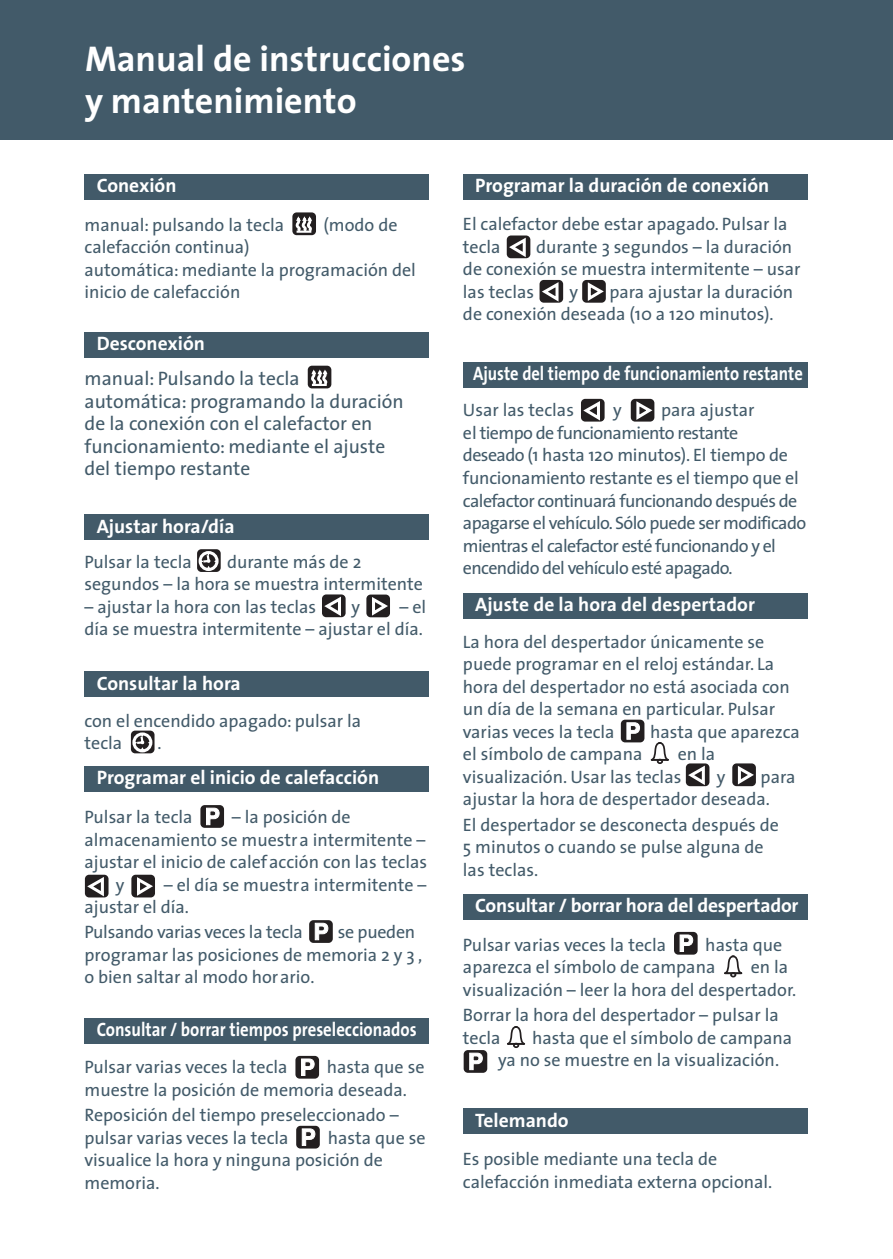
<style>
.page{position:relative;width:893px;height:1259px;background:#fff}
.page>*{position:absolute;margin:0;border:0;box-sizing:border-box;transform-origin:0 0}
.t1{font:700 36px/42px "The Sans";color:#fff}
.t2{font:700 19.5px "The Sans";color:#fff}
.t3{font:19.5px/22.5px "The Sans";color:#425a69}
.t4{font:700 19.5px "The Sans";color:#fff;scale:.86 1}
.t5{font:700 19.5px "The Sans";color:#fff;scale:.84 1}
.t6{font:18px/22.5px "The Sans";color:#425a69}
.t7{font:18px/22.5px "The Sans";letter-spacing:-.035em;color:#425a69}
</style>
<div class="page">
<div style="left:0;top:0;width:893px;height:140px;background:#425a69"></div>
<div style="left:85px;top:174px;width:344px;height:26px;background:#425a69"></div>
<div style="left:292px;top:212px;width:24px;height:23px;background:#231f20;border-radius:4px"></div>
<svg style="left:292px;top:215px;width:22px;height:20px"></svg>
<div style="left:85px;top:332px;width:344px;height:25px;background:#425a69"></div>
<div style="left:308px;top:366px;width:23px;height:22px;background:#231f20;border-radius:4px"></div>
<svg style="left:308px;top:368px;width:22px;height:20px"></svg>
<div style="left:85px;top:515px;width:344px;height:25px;background:#425a69"></div>
<div style="left:197px;top:549px;width:24px;height:23px;background:#231f20;border-radius:4px"></div>
<div style="left:199px;top:551px;width:20px;height:20px;border:3px solid #fff;border-radius:50%"></div>
<svg style="left:199px;top:551px;width:19px;height:19px"></svg>
<div style="left:322px;top:594px;width:24px;height:23px;background:#231f20;border-radius:4px"></div>
<svg style="left:322px;top:595px;width:22px;height:23px"></svg>
<div style="left:366px;top:594px;width:24px;height:23px;background:#231f20;border-radius:4px"></div>
<svg style="left:369px;top:595px;width:21px;height:23px"></svg>
<div style="left:85px;top:671px;width:344px;height:26px;background:#425a69"></div>
<svg style="left:131px;top:730px;width:24px;height:23px"></svg>
<div style="left:132px;top:732px;width:20px;height:20px;border:3px solid #fff;border-radius:50%"></div>
<svg style="left:133px;top:733px;width:19px;height:18px"></svg>
<div style="left:85px;top:766px;width:344px;height:26px;background:#425a69"></div>
<div style="left:85px;top:874px;width:24px;height:23px;background:#231f20;border-radius:4px"></div>
<svg style="left:84px;top:875px;width:23px;height:23px"></svg>
<div style="left:131px;top:874px;width:24px;height:23px;background:#231f20;border-radius:4px"></div>
<svg style="left:134px;top:875px;width:21px;height:23px"></svg>
<div style="left:200px;top:805px;width:24px;height:23px;background:#231f20;border-radius:4px"></div>
<svg style="left:206px;top:807px;width:14px;height:18px"></svg>
<div style="left:309px;top:920px;width:24px;height:23px;background:#231f20;border-radius:4px"></div>
<svg style="left:315px;top:922px;width:13px;height:18px"></svg>
<div style="left:85px;top:1018px;width:344px;height:26px;background:#425a69"></div>
<div style="left:295px;top:1056px;width:24px;height:22px;background:#231f20;border-radius:4px"></div>
<svg style="left:301px;top:1058px;width:14px;height:18px"></svg>
<div style="left:296px;top:1125px;width:24px;height:23px;background:#231f20;border-radius:4px"></div>
<svg style="left:302px;top:1128px;width:14px;height:18px"></svg>
<div style="left:463px;top:174px;width:344px;height:26px;background:#425a69"></div>
<div style="left:507px;top:235px;width:23px;height:23px;background:#231f20;border-radius:4px"></div>
<svg style="left:506px;top:236px;width:22px;height:23px"></svg>
<div style="left:539px;top:280px;width:24px;height:23px;background:#231f20;border-radius:4px"></div>
<svg style="left:539px;top:280px;width:22px;height:23px"></svg>
<div style="left:582px;top:280px;width:24px;height:23px;background:#231f20;border-radius:4px"></div>
<svg style="left:585px;top:281px;width:21px;height:22px"></svg>
<div style="left:463px;top:362px;width:344px;height:26px;background:#425a69"></div>
<div style="left:581px;top:399px;width:24px;height:22px;background:#231f20;border-radius:4px"></div>
<svg style="left:581px;top:399px;width:22px;height:23px"></svg>
<div style="left:631px;top:399px;width:23px;height:22px;background:#231f20;border-radius:4px"></div>
<svg style="left:634px;top:400px;width:21px;height:22px"></svg>
<div style="left:463px;top:593px;width:344px;height:26px;background:#425a69"></div>
<div style="left:686px;top:763px;width:23px;height:23px;background:#231f20;border-radius:4px"></div>
<svg style="left:685px;top:764px;width:22px;height:23px"></svg>
<div style="left:732px;top:763px;width:24px;height:23px;background:#231f20;border-radius:4px"></div>
<svg style="left:735px;top:764px;width:21px;height:23px"></svg>
<div style="left:621px;top:719px;width:23px;height:23px;background:#231f20;border-radius:4px"></div>
<svg style="left:626px;top:722px;width:43px;height:42px"></svg>
<div style="left:463px;top:1108px;width:344px;height:26px;background:#425a69"></div>
<div style="left:463px;top:894px;width:344px;height:25px;background:#425a69"></div>
<div style="left:674px;top:932px;width:24px;height:22px;background:#231f20;border-radius:4px"></div>
<svg style="left:679px;top:934px;width:14px;height:18px"></svg>
<div style="left:464px;top:1050px;width:23px;height:22px;background:#231f20;border-radius:4px"></div>
<svg style="left:469px;top:1052px;width:14px;height:18px"></svg>
<svg style="left:724px;top:955px;width:19px;height:22px"></svg>
<svg style="left:507px;top:1026px;width:19px;height:22px"></svg>
<h1 class="t1" style="left:85px;top:43px;width:382px">Manual de instrucciones y mantenimiento</h1>
<p class="t2" style="left:97px;top:179px;width:81px">Conexión</p>
<p class="t6" style="left:85px;top:216px;width:201px">manual: pulsando la tecla</p>
<p class="t6" style="left:323px;top:216px;width:76px">(modo de</p>
<p class="t6" style="left:85px;top:238px;width:333px">calefacción continua)<br>automática: mediante la programación del inicio de calefacción</p>
<p class="t2" style="left:97px;top:336px;width:110px">Desconexión</p>
<p class="t3" style="left:85px;top:370px;width:321px">manual: Pulsando la tecla automática: programando la duración de la conexión con el calefactor en funcionamiento: mediante el ajuste del tiempo restante</p>
<p class="t2" style="left:97px;top:519px;width:139px">Ajustar hora/día</p>
<p class="t6" style="left:85px;top:553px;width:109px">Pulsar la tecla</p>
<p class="t6" style="left:85px;top:553px;width:340px;text-indent:143px">durante más de 2 segundos – la hora se muestra intermitente</p>
<p class="t6" style="left:85px;top:598px;width:233px">– ajustar la hora con las teclas</p>
<p class="t6" style="left:352px;top:598px;width:10px">y</p>
<p class="t6" style="left:85px;top:598px;width:343px;text-align:right">– el<br>día se muestra intermitente – ajustar el día.</p>
<p class="t2" style="left:97px;top:676px;width:146px">Consultar la hora</p>
<p class="t6" style="left:85px;top:712px;width:278px">con el encendido apagado: pulsar la tecla</p>
<p class="t6" style="left:158px;top:735px;width:6px">.</p>
<p class="t2" style="left:97px;top:771px;width:284px">Programar el inicio de calefacción</p>
<p class="t6" style="left:85px;top:808px;width:110px">Pulsar la tecla</p>
<p class="t6" style="left:232px;top:808px;width:120px">– la posición de</p>
<p class="t6" style="left:85px;top:831px;width:342px">almacenamiento se muestra intermitente –</p>
<p class="t6" style="left:85px;top:853px;width:344px">ajustar el inicio de calefacción con las teclas</p>
<p class="t6" style="left:116px;top:876px;width:10px">y</p>
<p class="t6" style="left:85px;top:876px;width:344px;text-indent:79px">– el día se muestra intermitente – ajustar el día.</p>
<p class="t6" style="left:85px;top:924px;width:220px">Pulsando varias veces la tecla</p>
<p class="t6" style="left:84px;top:924px;width:339px;text-indent:253px">se pueden programar las posiciones de memoria 2 y 3 , o bien saltar al modo horario.</p>
<p class="t4" style="left:97px;top:1023px;width:374px">Consultar / borrar tiempos preseleccionados</p>
<p class="t6" style="left:85px;top:1059px;width:205px">Pulsar varias veces la tecla</p>
<p class="t6" style="left:85px;top:1059px;width:341px;text-indent:242px">hasta que se muestre la posición de memoria deseada.</p>
<p class="t6" style="left:85px;top:1106px;width:316px">Reposición del tiempo preseleccionado – pulsar varias veces la tecla</p>
<p class="t6" style="left:85px;top:1129px;width:342px;text-indent:243px">hasta que se visualice la hora y ninguna posición de memoria.</p>
<p class="t2" style="left:475px;top:179px;width:296px">Programar la duración de conexión</p>
<p class="t6" style="left:463px;top:216px;width:326px">El calefactor debe estar apagado. Pulsar la tecla</p>
<p class="t6" style="left:463px;top:238px;width:339px;text-indent:73px">durante 3 segundos – la duración de conexión se muestra intermitente – usar las teclas</p>
<p class="t6" style="left:463px;top:283px;width:332px;text-indent:147px">para ajustar la duración de conexión deseada (10 a 120 minutos).</p>
<p class="t6" style="left:569px;top:283px;width:10px">y</p>
<p class="t5" style="left:473px;top:367px;width:394px">Ajuste del tiempo de funcionamiento restante</p>
<p class="t6" style="left:463px;top:402px;width:113px">Usar las teclas</p>
<p class="t6" style="left:613px;top:402px;width:10px">y</p>
<p class="t7" style="left:463px;top:402px;width:345px;text-indent:198px">para ajustar<br>el tiempo de funcionamiento restante<br>deseado (1 hasta 120 minutos). El tiempo de funcionamiento restante es el tiempo que el calefactor continuará funcionando después de apagarse el vehículo.Sólo puede ser modificado mientras el calefactor esté funcionando y el encendido del vehículo esté apagado.</p>
<p class="t2" style="left:475px;top:598px;width:281px">Ajuste de la hora del despertador</p>
<p class="t6" style="left:463px;top:633px;width:328px">La hora del despertador únicamente se puede programar en el reloj estándar. La hora del despertador no está asociada con un día de la semana en particular. Pulsar varias veces la tecla</p>
<p class="t6" style="left:650px;top:723px;width:151px">hasta que aparezca</p>
<p class="t6" style="left:463px;top:746px;width:181px">el símbolo de campana</p>
<p class="t6" style="left:463px;top:746px;width:254px;text-indent:215px">en la visualización. Usar las teclas</p>
<p class="t6" style="left:463px;top:768px;width:334px;text-indent:298px">para ajustar la hora de despertador deseada.</p>
<p class="t6" style="left:463px;top:816px;width:318px">El despertador se desconecta después de<br>5 minutos o cuando se pulse alguna de las teclas.</p>
<p class="t6" style="left:717px;top:768px;width:10px">y</p>
<p class="t2" style="left:475px;top:899px;width:325px">Consultar / borrar hora del despertador</p>
<p class="t6" style="left:463px;top:936px;width:205px">Pulsar varias veces la tecla</p>
<p class="t6" style="left:463px;top:936px;width:321px;text-indent:242px">hasta que aparezca el símbolo de campana</p>
<p class="t6" style="left:463px;top:958px;width:335px;text-indent:288px">en la visualización – leer la hora del despertador.</p>
<p class="t6" style="left:463px;top:1006px;width:317px">Borrar la hora del despertador – pulsar la tecla</p>
<p class="t6" style="left:498px;top:1029px;width:296px;text-indent:34px">hasta que el símbolo de campana ya no se muestre en la visualización.</p>
<p class="t2" style="left:475px;top:1113px;width:95px">Telemando</p>
<p class="t6" style="left:463px;top:1150px;width:311px">Es posible mediante una tecla de calefacción inmediata externa opcional.</p>
</div>
